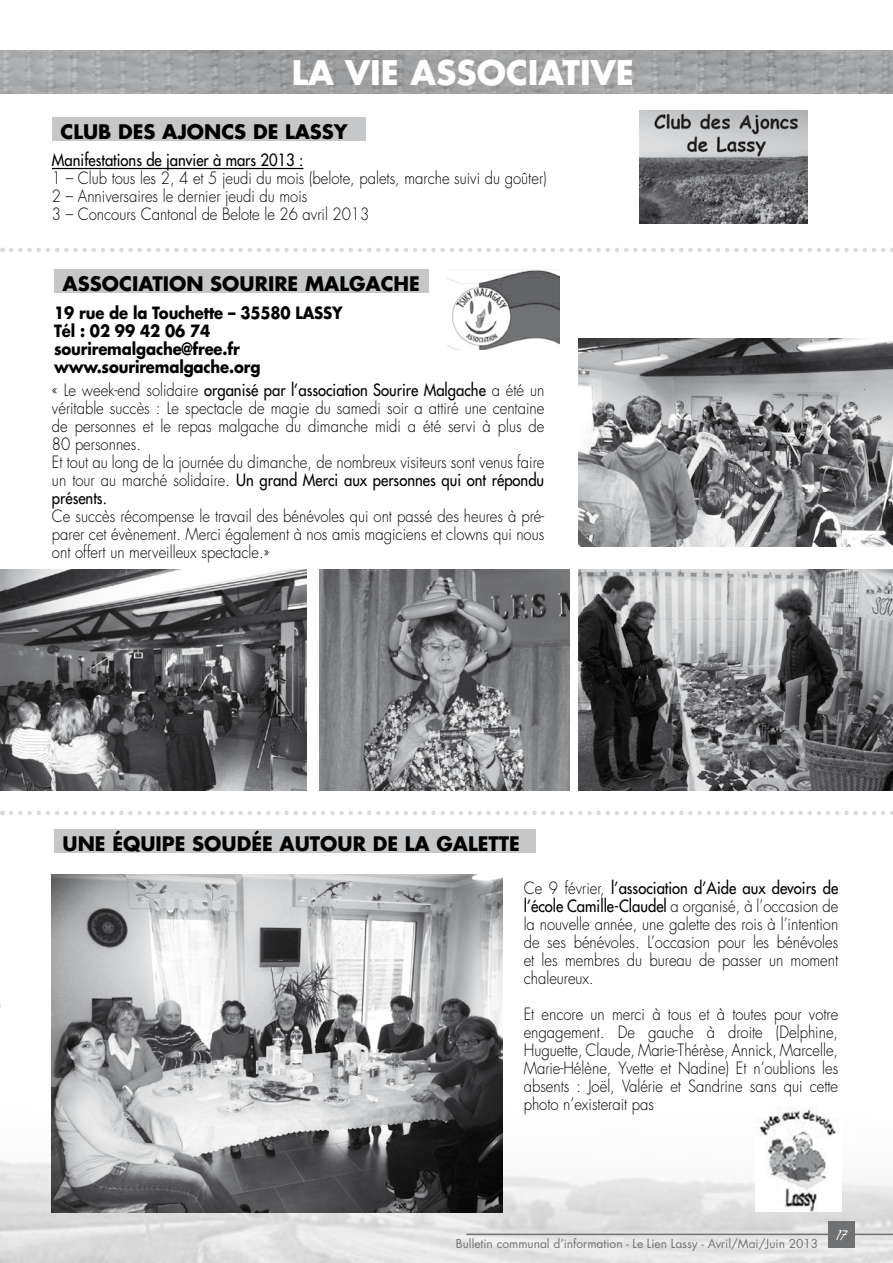
<style>
.page{position:relative;width:893px;height:1263px;background:#fff}
.page>*{position:absolute;margin:0;border:0;box-sizing:border-box;transform-origin:0 0}
.t1{font:700 33px "Futura";color:#fff}
.t2{font:700 19.5px "Futura";color:#000}
.t3{font:300 16.5px/18px "Futura";color:#000;text-align:justify;scale:.9 1}
.t4{font:700 16.5px/18px "Futura";letter-spacing:-.01em;color:#000;scale:.9 1}
.t5{font:16.5px "Futura";color:#000;scale:.9 1}
.t6{font:12px "Futura";color:#707172}
.t7{font:12px "Hans Hand";color:#fff}
.s1{font-weight:400}
</style>
<div class="page">
<img style="left:0;top:1095px;width:893px;height:168px">
<hr style="left:466px;top:1233px;width:427px;height:2px;background:#707172">
<div style="left:828px;top:1221px;width:27px;height:27px;background:#707172"></div>
<img style="left:1px;top:51px;width:892px;height:42px">
<hr style="left:52px;top:168px;width:251px;height:1px;background:#000">
<div style="left:52px;top:118px;width:313px;height:23px;background:#c6c7c8"></div>
<img style="left:639px;top:111px;width:169px;height:112px">
<svg style="left:11px;top:248px;width:882px;height:4px"></svg>
<div style="left:54px;top:269px;width:374px;height:24px;background:#c6c7c8"></div>
<img style="left:578px;top:339px;width:315px;height:208px">
<img style="left:578px;top:570px;width:315px;height:220px">
<img style="left:0;top:570px;width:306px;height:220px">
<img style="left:320px;top:570px;width:250px;height:220px">
<svg style="left:11px;top:811px;width:882px;height:4px"></svg>
<div style="left:54px;top:829px;width:482px;height:24px;background:#c6c7c8"></div>
<img style="left:52px;top:874px;width:450px;height:338px">
<img style="left:447px;top:270px;width:112px;height:79px">
<img style="left:755px;top:1106px;width:87px;height:106px">
<h1 class="t1" style="left:292px;top:50px;width:344px">LA VIE ASSOCIATIVE</h1>
<p class="t2" style="left:60px;top:118px;width:289px">CLUB DES AJONCS DE LASSY</p>
<p class="t5" style="left:52px;top:149px;width:281px">Manifestations de janvier à mars 2013 :</p>
<p class="t3" style="left:52px;top:169px;width:551px;text-align:left">1 – Club tous les 2, 4 et 5 jeudi du mois (belote, palets, marche suivi du goûter)<br>2 – Anniversaires le dernier jeudi du mois<br>3 – Concours Cantonal de Belote le 26 avril 2013</p>
<p class="t2" style="left:63px;top:270px;width:359px">ASSOCIATION SOURIRE MALGACHE</p>
<p class="t4" style="left:54px;top:304px;width:322px">19 rue de la Touchette – 35580 LASSY<br>Tél : 02 99 42 06 74 souriremalgache@free.fr www.souriremalgache.org</p>
<p class="t3" style="left:52px;top:381px;width:549px;text-align:left">« Le week-end solidaire <span class="s1">organisé par l’association Sourire Malgache</span> a été un véritable succès : Le spectacle de magie du samedi soir a attiré une centaine de personnes et le repas malgache du dimanche midi a été servi à plus de 80 personnes.<br>Et tout au long de la journée du dimanche, de nombreux visiteurs sont venus faire un tour au marché solidaire. <span class="s1">Un grand Merci aux personnes qui ont répondu présents.</span></p>
<p class="t3" style="left:52px;top:507px;width:548px">Ce succès récompense le travail des bénévoles qui ont passé des heures à pré&shy;parer cet évènement. Merci également à nos amis magiciens et clowns qui nous ont offert un merveilleux spectacle.»</p>
<p class="t2" style="left:63px;top:830px;width:459px">UNE ÉQUIPE SOUDÉE AUTOUR DE LA GALETTE</p>
<p class="t3" style="left:524px;top:879px;width:351px">Ce 9 février, <span class="s1">l’association d’Aide aux devoirs de l’école Camille-Claudel</span> a organisé, à l’occasion de la nouvelle année, une galette des rois à l’intention de ses bénévoles. L’occasion pour les bénévoles et les membres du bureau de passer un moment chaleureux.</p>
<p class="t3" style="left:524px;top:1005px;width:351px">Et encore un merci à tous et à toutes pour votre engagement. De gauche à droite (Delphine, Huguette, Claude, Marie-Thérèse, Annick, Marcelle, Marie-Hélène, Yvette et Nadine) Et n’oublions les absents : Joël, Valérie et Sandrine sans qui cette photo n’existerait pas</p>
<p class="t6" style="left:456px;top:1235px;width:364px">Bulletin communal d’information - Le Lien Lassy - Avril/Mai/Juin 2013</p>
<p class="t7" style="left:836px;top:1229px;width:12px">17</p>
</div>
